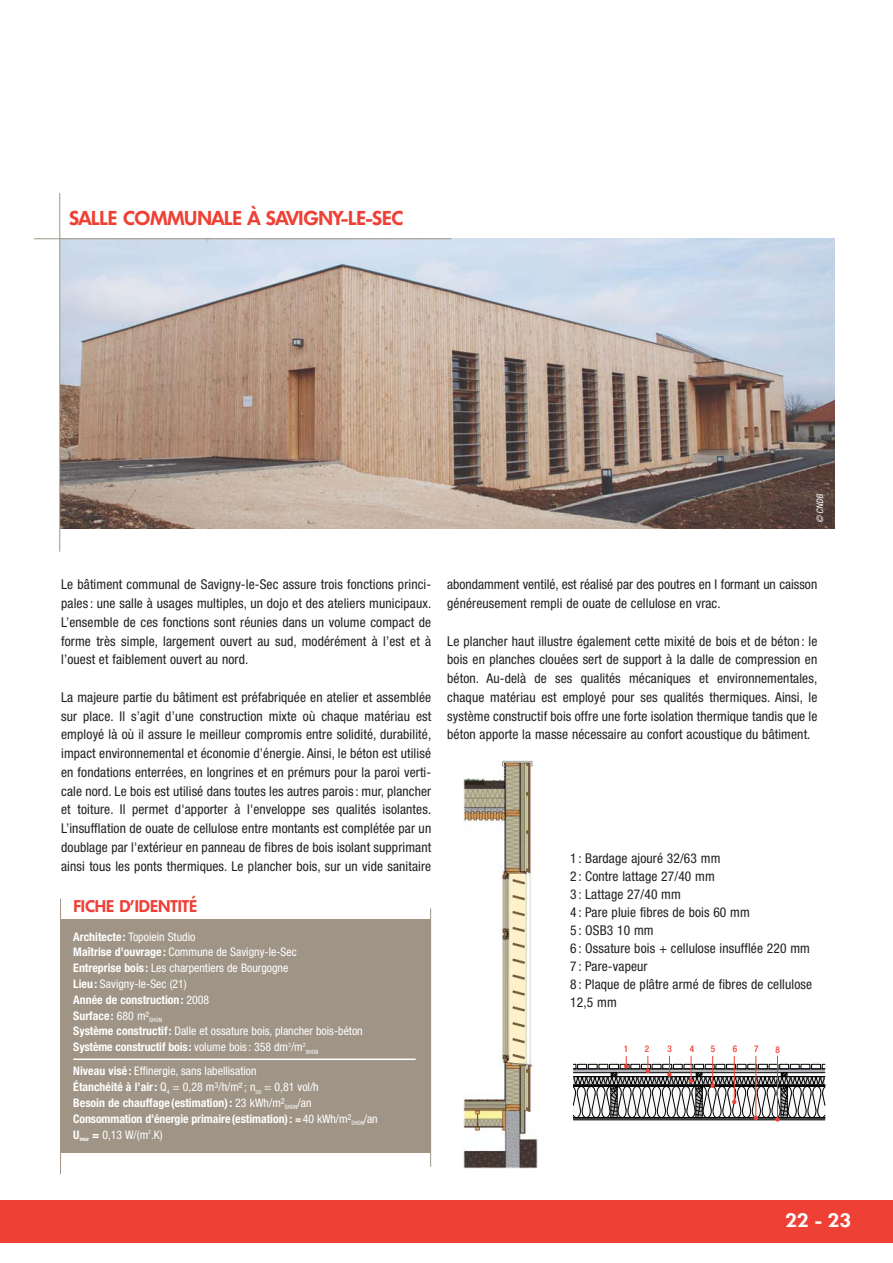
<style>
.page{position:relative;width:893px;height:1263px;background:#fff}
.page>*{position:absolute;margin:0;border:0;box-sizing:border-box;transform-origin:0 0}
.t1{font:600 19.5px "Limerick";letter-spacing:-.005em;color:#ef4035}
.t2{font:600 18.75px "Limerick";color:#fff}
.t3{font:600 16.5px "Limerick";color:#ef4035}
.t4{font:condensed 13.5px/18.8px "Helvetica Neue";letter-spacing:.01em;color:#231f20;text-align:justify}
.t5{font:condensed 11.85px/15.8px "Helvetica Neue";color:#fff}
.t6{font:700 condensed 11.85px "Helvetica Neue";letter-spacing:-.01em;color:#fff}
.t7{font:500 condensed 9.3px "Helvetica Neue";color:#ef4035}
.t8{font:italic condensed 9px "Helvetica Neue";color:#fff}
.t9{font:condensed 5.85px "Helvetica Neue";color:#fff}
.s1{font-weight:700}
.s2{font-family:"Cooper Black Std";font-weight:400;font-style:italic;font-stretch:normal}
.s3{font-weight:400}
</style>
<div class="page">
<div style="left:0;top:1200px;width:893px;height:42px;background:#ef4035"></div>
<img style="left:60px;top:239px;width:774px;height:290px">
<svg style="left:573px;top:1056px;width:252px;height:66px"></svg>
<hr style="left:777px;top:1056px;width:1px;height:64px;background:#ef4035">
<div style="left:61px;top:920px;width:369px;height:233px;background:#9f9486"></div>
<hr style="left:73px;top:1058px;width:343px;height:2px;background:#fff">
<hr style="left:60px;top:899px;width:1px;height:275px;background:#9f9486">
<hr style="left:59px;top:193px;width:1px;height:359px;background:#9f9486">
<hr style="left:34px;top:238px;width:417px;height:1px;background:#9f9486">
<hr style="left:430px;top:908px;width:1px;height:259px;background:#9f9486">
<img style="left:463px;top:760px;width:74px;height:408px">
<h1 class="t1" style="left:69px;top:209px;width:335px">SALLE COMMUNALE À SAVIGNY-LE-SEC</h1>
<p class="t8" style="left:817px;top:523px;width:30px;rotate:-90deg">© CNDB</p>
<p class="t4" style="left:61px;top:576px;width:371px">Le bâtiment communal de Savigny-le-Sec assure trois fonctions princi&shy;pales : une salle à usages multiples, un dojo et des ateliers municipaux.<br>L’ensemble de ces fonctions sont réunies dans un volume compact de forme très simple, largement ouvert au sud, modérément à l’est et à l’ouest et faiblement ouvert au nord.</p>
<p class="t4" style="left:61px;top:689px;width:371px">La majeure partie du bâtiment est préfabriquée en atelier et assemblée sur place. Il s’agit d’une construction mixte où chaque matériau est employé là où il assure le meilleur compromis entre solidité, durabilité, impact environnemental et économie d’énergie. Ainsi, le béton est utilisé en fondations enterrées, en longrines et en prémurs pour la paroi verti&shy;cale nord. Le bois est utilisé dans toutes les autres parois : mur, plancher et toiture. Il permet d'apporter à l'enveloppe ses qualités isolantes.<br>L’insufflation de ouate de cellulose entre montants est complétée par un doublage par l'extérieur en panneau de fibres de bois isolant supprimant ainsi tous les ponts thermiques. Le plancher bois, sur un vide sanitaire</p>
<p class="t3" style="left:74px;top:898px;width:125px">FICHE D’IDENTITÉ</p>
<p class="t5" style="left:73px;top:930px;width:291px"><span class="s1">Architecte :</span> Topoiein Studio<br><span class="s1">Maîtrise d’ouvrage:</span> Commune de Savigny-le-Sec<br><span class="s1">Entreprise bois :</span> Les charpentiers de Bourgogne<br><span class="s1">Lieu :</span> Savigny-le-Sec (21)<br><span class="s1">Année de construction :</span> 2008<br><span class="s1">Surface:</span> 680 m²<sub>SHON<br></sub><span class="s1">Système constructif:</span> Dalle et ossature bois, plancher bois-béton <span class="s1">Système constructif bois:</span> volume bois : 358 dm<sup>3</sup>/m<sup>2</sup></p>
<p class="t9" style="left:306px;top:1049px;width:14px">SHON</p>
<p class="t5" style="left:73px;top:1064px;width:247px"><span class="s1">Niveau visé:</span> Effinergie, sans labellisation<br><span class="s1">Étanchéité à l’air :</span> Q<sub>4</sub> = 0,28 m<sup>3</sup>/h/m²; n<sub>50</sub> = 0,81 vol/h<br><span class="s1">Besoin de chauffage(estimation) :</span> 23 kWh/m<sup>2</sup></p>
<p class="t9" style="left:285px;top:1105px;width:28px">SHON<sup>/an</sup></p>
<p class="t6" style="left:73px;top:1114px;width:280px">Consommation d’énergie primaire(estimation) : <span class="s2">≈</span><span class="s3">40 kWh/m</span><sup>2</sup></p>
<p class="t9" style="left:351px;top:1121px;width:28px">SHON<sup>/an</sup></p>
<p class="t5" style="left:73px;top:1127px;width:91px"><span class="s1">U</span><sub>mur</sub> <span class="s1">=</span> 0,13 W/(m<sup>2</sup>.K)</p>
<p class="t4" style="left:447px;top:576px;width:371px">abondamment ventilé, est réalisé par des poutres en I formant un caisson généreusement rempli de ouate de cellulose en vrac.</p>
<p class="t4" style="left:447px;top:633px;width:371px">Le plancher haut illustre également cette mixité de bois et de béton : le bois en planches clouées sert de support à la dalle de compression en béton. Au-delà de ses qualités mécaniques et environnementales, chaque matériau est employé pour ses qualités thermiques. Ainsi, le système constructif bois offre une forte isolation thermique tandis que le béton apporte la masse nécessaire au confort acoustique du bâtiment.</p>
<p class="t4" style="left:570px;top:850px;width:243px;line-height:18px;text-align:left">1 : Bardage ajouré 32/63 mm<br>2 : Contre lattage 27/40 mm<br>3 : Lattage 27/40 mm<br>4 : Pare pluie fibres de bois 60 mm<br>5 : OSB3 10 mm<br>6 : Ossature bois + cellulose insufflée 220 mm<br>7 : Pare-vapeur<br>8 : Plaque de plâtre armé de fibres de cellulose<br>12,5 mm</p>
<p class="t7" style="left:624px;top:1044px;width:6px">1</p>
<p class="t7" style="left:645px;top:1044px;width:6px">2</p>
<p class="t7" style="left:667px;top:1044px;width:6px">3</p>
<p class="t7" style="left:690px;top:1044px;width:6px">4</p>
<p class="t7" style="left:711px;top:1044px;width:6px">5</p>
<p class="t7" style="left:733px;top:1044px;width:6px">6</p>
<p class="t7" style="left:754px;top:1044px;width:6px">7</p>
<p class="t7" style="left:775px;top:1044px;width:6px">8</p>
<h2 class="t2" style="left:785px;top:1212px;width:67px">22 - 23</h2>
</div>
